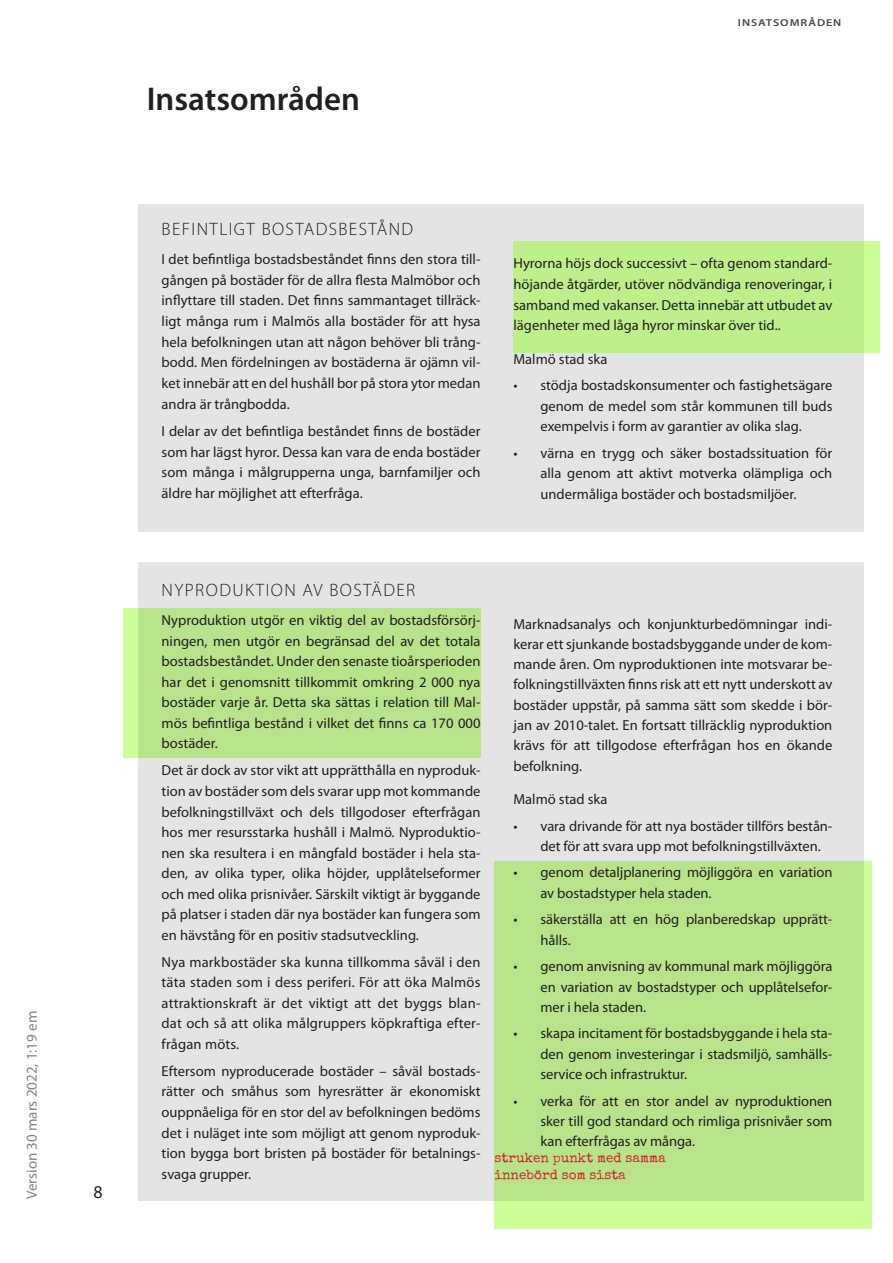
<style>
.page{position:relative;width:893px;height:1263px;background:#fff}
.page>*{position:absolute;margin:0;border:0;box-sizing:border-box;transform-origin:0 0}
.Rubrik{font:600 33px "Myriad Pro";color:#231f20}
.RUBRIK_typ_II{font:300 18px "Myriad Pro";letter-spacing:.075em;color:#231f20}
.t1{font:18px "Myriad Pro";color:#231f20}
.t2{font:15px "Myriad Pro";color:#808285}
.Brödtext_utan{font:14.55px/20.5px "Myriad Pro";color:#231f20;text-align:justify}
.t3{font:13.5px/16.2px "Special Elite";color:#d1232a}
.överstycke{font:600 10.05px "Myriad Pro";letter-spacing:.08em;color:#454647;scale:1.19 1}
</style>
<div class="page">
<div style="left:494px;top:861px;width:378px;height:367px;background:#cdfe9a"></div>
<div style="left:123px;top:608px;width:357px;height:150px;background:#cdfe9a"></div>
<div style="left:138px;top:204px;width:725px;height:327px;background:#e5e4e4"></div>
<svg style="left:138px;top:562px;width:725px;height:638px;background:#d4e3c2"></svg>
<div style="left:513px;top:242px;width:367px;height:111px;background:#beef8b"></div>
<p class="t2" style="left:22px;top:1199px;width:190px;rotate:-90deg">Version 30 mars 2022, 1:19 em</p>
<p class="t1" style="left:94px;top:1181px;width:11px">8</p>
<p class="Rubrik" style="left:147px;top:80px;width:215px">Insatsområden</p>
<p class="överstycke" style="left:738px;top:17px;width:88px">INSATSOMRÅDEN</p>
<p class="RUBRIK_typ_II" style="left:162px;top:219px;width:253px">BEFINTLIGT BOSTADSBESTÅND</p>
<p class="Brödtext_utan" style="left:162px;top:248px;width:320px">I det befintliga bostadsbeståndet finns den stora till&shy;gången på bostäder för de allra flesta Malmöbor och inflyttare till staden. Det finns sammantaget tillräck&shy;ligt många rum i Malmös alla bostäder för att hysa hela befolkningen utan att någon behöver bli trång&shy;bodd. Men fördelningen av bostäderna är ojämn vil&shy;ket innebär att en del hushåll bor på stora ytor medan andra är trångbodda.</p>
<p class="Brödtext_utan" style="left:162px;top:420px;width:320px">I delar av det befintliga beståndet finns de bostäder som har lägst hyror. Dessa kan vara de enda bostäder som många i målgrupperna unga, barnfamiljer och äldre har möjlighet att efterfråga.</p>
<p class="Brödtext_utan" style="left:513px;top:253px;width:320px">Hyrorna höjs dock successivt – ofta genom standard&shy;höjande åtgärder, utöver nödvändiga renoveringar, i samband med vakanser. Detta innebär att utbudet av lägenheter med låga hyror minskar över tid..</p>
<p class="Brödtext_utan" style="left:513px;top:348px;width:96px">Malmö stad ska</p>
<p class="Brödtext_utan" style="left:540px;top:375px;width:293px;text-indent:-27px">• stödja bostadskonsumenter och fastighetsägare genom de medel som står kommunen till buds exempelvis i form av garantier av olika slag.</p>
<p class="Brödtext_utan" style="left:540px;top:442px;width:293px;text-indent:-27px">• värna en trygg och säker bostadssituation för alla genom att aktivt motverka olämpliga och undermåliga bostäder och bostadsmiljöer.</p>
<p class="RUBRIK_typ_II" style="left:162px;top:580px;width:255px">NYPRODUKTION AV BOSTÄDER</p>
<p class="Brödtext_utan" style="left:162px;top:610px;width:320px">Nyproduktion utgör en viktig del av bostadsförsörj&shy;ningen, men utgör en begränsad del av det totala bostadsbeståndet. Under den senaste tioårsperioden har det i genomsnitt tillkommit omkring 2 000 nya bostäder varje år. Detta ska sättas i relation till Mal&shy;mös befintliga bestånd i vilket det finns ca 170 000 bostäder.</p>
<p class="Brödtext_utan" style="left:162px;top:760px;width:320px">Det är dock av stor vikt att upprätthålla en nyproduk&shy;tion av bostäder som dels svarar upp mot kommande befolkningstillväxt och dels tillgodoser efterfrågan hos mer resursstarka hushåll i Malmö. Nyproduktio&shy;nen ska resultera i en mångfald bostäder i hela sta&shy;den, av olika typer, olika höjder, upplåtelseformer och med olika prisnivåer. Särskilt viktigt är byggande på platser i staden där nya bostäder kan fungera som en hävstång för en positiv stadsutveckling.</p>
<p class="Brödtext_utan" style="left:162px;top:951px;width:320px">Nya markbostäder ska kunna tillkomma såväl i den täta staden som i dess periferi. För att öka Malmös attraktionskraft är det viktigt att det byggs blan&shy;dat och så att olika målgruppers köpkraftiga efter&shy;frågan möts.</p>
<p class="Brödtext_utan" style="left:162px;top:1060px;width:320px">Eftersom nyproducerade bostäder – såväl bostads&shy;rätter och småhus som hyresrätter är ekonomiskt ouppnåeliga för en stor del av befolkningen bedöms det i nuläget inte som möjligt att genom nyproduk&shy;tion bygga bort bristen på bostäder för betalnings&shy;svaga grupper.</p>
<p class="Brödtext_utan" style="left:513px;top:613px;width:320px">Marknadsanalys och konjunkturbedömningar indi&shy;kerar ett sjunkande bostadsbyggande under de kom&shy;mande åren. Om nyproduktionen inte motsvarar be&shy;folkningstillväxten finns risk att ett nytt underskott av bostäder uppstår, på samma sätt som skedde i bör&shy;jan av 2010-talet. En fortsatt tillräcklig nyproduktion krävs för att tillgodose efterfrågan hos en ökande befolkning.</p>
<p class="Brödtext_utan" style="left:513px;top:788px;width:96px">Malmö stad ska</p>
<p class="Brödtext_utan" style="left:540px;top:815px;width:293px;text-indent:-27px">• vara drivande för att nya bostäder tillförs bestån&shy;det för att svara upp mot befolkningstillväxten.</p>
<p class="Brödtext_utan" style="left:540px;top:862px;width:293px;text-indent:-27px">• genom detaljplanering möjliggöra en variation av bostadstyper hela staden.</p>
<p class="Brödtext_utan" style="left:540px;top:909px;width:293px;text-indent:-27px">• säkerställa att en hög planberedskap upprätt&shy;hålls.</p>
<p class="Brödtext_utan" style="left:540px;top:956px;width:293px;text-indent:-27px">• genom anvisning av kommunal mark möjliggöra en variation av bostadstyper och upplåtelsefor&shy;mer i hela staden.</p>
<p class="Brödtext_utan" style="left:540px;top:1023px;width:293px;text-indent:-27px">• skapa incitament för bostadsbyggande i hela sta&shy;den genom investeringar i stadsmiljö, samhälls&shy;service och infrastruktur.</p>
<p class="Brödtext_utan" style="left:540px;top:1090px;width:293px;text-indent:-27px">• verka för att en stor andel av nyproduktionen sker till god standard och rimliga prisnivåer som kan efterfrågas av många.</p>
<p class="t3" style="left:494px;top:1150px;width:173px">struken punkt med samma innebörd som sista</p>
</div>
